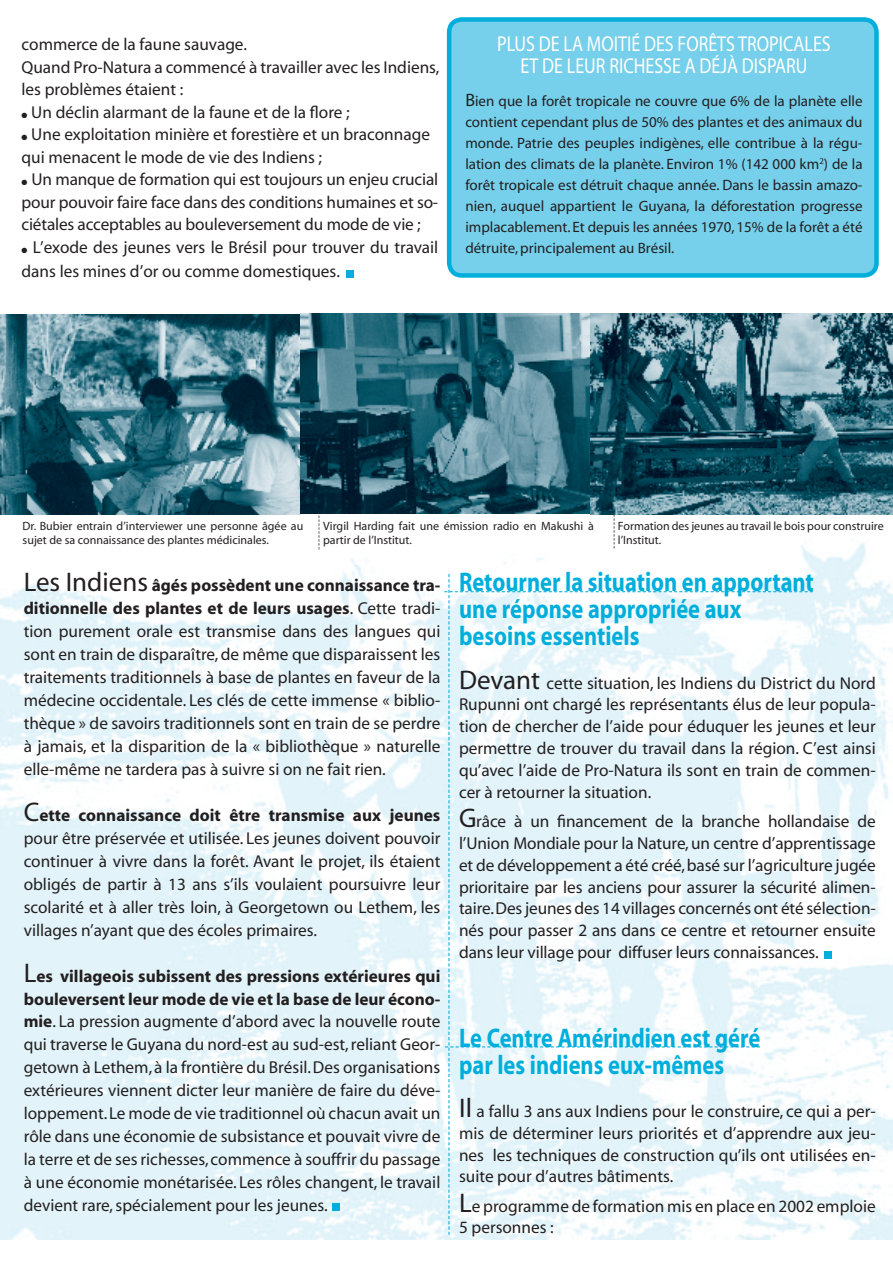
<style>
.page{position:relative;width:893px;height:1263px;background:#fff}
.page>*{position:absolute;margin:0;border:0;box-sizing:border-box;transform-origin:0 0}
.t1{font:700 27px/27px "Myriad";color:#00aedc;scale:.83 1}
.t2{font:21.6px/21.6px "Myriad";color:#fff;text-align:center;scale:.83 1}
.t3{font:17.25px/23px "Myriad";color:#231f20;text-align:justify}
.t4{font:15px/21px "Myriad";color:#231f20;text-align:justify}
.t5{font:12px/14.4px "Myriad";color:#231f20}
.s1{font-size:18px}
.s2{font-size:27px}
.s3{font-weight:700}
</style>
<div class="page">
<img style="left:0;top:48px;width:893px;height:1191px">
<div style="left:447px;top:17px;width:432px;height:261px;background:#76d0eb"></div>
<svg style="left:319px;top:515px;width:1px;height:34px"></svg>
<svg style="left:614px;top:514px;width:1px;height:34px"></svg>
<div style="left:346px;top:270px;width:7px;height:7px;background:#00aedc"></div>
<div style="left:332px;top:1204px;width:7px;height:7px;background:#00aedc"></div>
<div style="left:825px;top:951px;width:7px;height:7px;background:#00aedc"></div>
<svg style="left:444px;top:574px;width:369px;height:661px"></svg>
<img style="left:0;top:313px;width:893px;height:201px">
<p class="t3" style="left:22px;top:34px;width:419px;line-height:22.5px;text-align:left">commerce de la faune sauvage.<br>Quand Pro-Natura a commencé à travailler avec les Indiens, les problèmes étaient :</p>
<p class="t3" style="left:22px;top:101px;width:330px">● Un déclin alarmant de la faune et de la flore ;</p>
<p class="t3" style="left:22px;top:124px;width:410px;line-height:22.5px">● Une exploitation minière et forestière et un braconnage qui menacent le mode de vie des Indiens ;</p>
<p class="t3" style="left:22px;top:169px;width:418px;line-height:22.5px">● Un manque de formation qui est toujours un enjeu crucial pour pouvoir faire face dans des conditions humaines et so&shy;ciétales acceptables au bouleversement du mode de vie ;</p>
<p class="t3" style="left:22px;top:236px;width:418px;line-height:24px">● L’exode des jeunes vers le Brésil pour trouver du travail dans les mines d’or ou comme domestiques.</p>
<p class="t2" style="left:497px;top:34px;width:403px">PLUS DE LA MOITIÉ DES FORÊTS TROPICALES<br>ET DE LEUR RICHESSE A DÉJÀ DISPARU</p>
<p class="t4" style="left:465px;top:91px;width:399px"><span class="s1">B</span>ien que la forêt tropicale ne couvre que 6% de la planète elle contient cependant plus de 50% des plantes et des animaux du monde. Patrie des peuples indigènes, elle contribue à la régu&shy;lation des climats de la planète. Environ 1% (142 000 km<sup>2</sup>) de la forêt tropicale est détruit chaque année. Dans le bassin amazo&shy;nien, auquel appartient le Guyana, la déforestation progresse implacablement. Et depuis les années 1970, 15% de la forêt a été détruite, principalement au Brésil.</p>
<p class="t5" style="left:323px;top:519px;width:272px">Virgil Harding fait une émission radio en Makushi à partir de l’Institut.</p>
<p class="t5" style="left:23px;top:519px;width:282px">Dr. Bubier entrain d’interviewer une personne âgée au sujet de sa connaissance des plantes médicinales.</p>
<p class="t5" style="left:618px;top:519px;width:267px">Formation des jeunes au travail le bois pour construire l’Institut.</p>
<p class="t3" style="left:24px;top:575px;width:418px"><span class="s2">Les Indiens</span> <span class="s3">âgés possèdent une connaissance tra&shy;ditionnelle des plantes et de leurs usages</span>. Cette tradi&shy;tion purement orale est transmise dans des langues qui sont en train de disparaître, de même que disparaissent les traitements traditionnels à base de plantes en faveur de la médecine occidentale. Les clés de cette immense « biblio&shy;thèque » de savoirs traditionnels sont en train de se perdre à jamais, et la disparition de la « bibliothèque » naturelle elle-même ne tardera pas à suivre si on ne fait rien.</p>
<p class="t3" style="left:24px;top:804px;width:418px"><span class="s2">C</span><span class="s3">ette connaissance doit être transmise aux jeunes </span>pour être préservée et utilisée. Les jeunes doivent pouvoir continuer à vivre dans la forêt. Avant le projet, ils étaient obligés de partir à 13 ans s’ils voulaient poursuivre leur scolarité et à aller très loin, à Georgetown ou Lethem, les villages n’ayant que des écoles primaires.</p>
<p class="t3" style="left:24px;top:965px;width:418px"><span class="s2">L</span><span class="s3">es villageois subissent des pressions extérieures qui bouleversent leur mode de vie et la base de leur écono&shy;mie</span>. La pression augmente d’abord avec la nouvelle route qui traverse le Guyana du nord-est au sud-est, reliant Geor&shy;getown à Lethem, à la frontière du Brésil. Des organisations extérieures viennent dicter leur manière de faire du déve&shy;loppement. Le mode de vie traditionnel où chacun avait un rôle dans une économie de subsistance et pouvait vivre de la terre et de ses richesses, commence à souffrir du passage à une économie monétarisée. Les rôles changent, le travail devient rare, spécialement pour les jeunes.</p>
<h1 class="t1" style="left:459px;top:570px;width:429px">Retourner la situation en apportant une réponse appropriée aux besoins essentiels</h1>
<p class="t3" style="left:459px;top:673px;width:418px;line-height:21.9px"><span class="s2">Devant</span> cette situation, les Indiens du District du Nord Rupunni ont chargé les représentants élus de leur popula&shy;tion de chercher de l’aide pour éduquer les jeunes et leur permettre de trouver du travail dans la région. C’est ainsi qu’avec l’aide de Pro-Natura ils sont en train de commen&shy;cer à retourner la situation.</p>
<p class="t3" style="left:459px;top:811px;width:418px;line-height:21.9px"><span class="s2">G</span>râce à un financement de la branche hollandaise de l’Union Mondiale pour la Nature, un centre d’apprentissage et de développement a été créé, basé sur l’agriculture jugée prioritaire par les anciens pour assurer la sécurité alimen&shy;taire. Des jeunes des 14 villages concernés ont été sélection&shy;nés pour passer 2 ans dans ce centre et retourner ensuite dans leur village pour diffuser leurs connaissances.</p>
<h1 class="t1" style="left:459px;top:1025px;width:365px">Le Centre Amérindien est géré par les indiens eux-mêmes</h1>
<p class="t3" style="left:459px;top:1101px;width:418px;line-height:21.8px"><span class="s2">Il</span> a fallu 3 ans aux Indiens pour le construire, ce qui a per&shy;mis de déterminer leurs priorités et d’apprendre aux jeu&shy;nes les techniques de construction qu’ils ont utilisées en&shy;suite pour d’autres bâtiments.</p>
<p class="t3" style="left:459px;top:1195px;width:418px;line-height:21.8px"><span class="s2">L</span>e programme de formation mis en place en 2002 emploie<br>5 personnes :</p>
</div>
